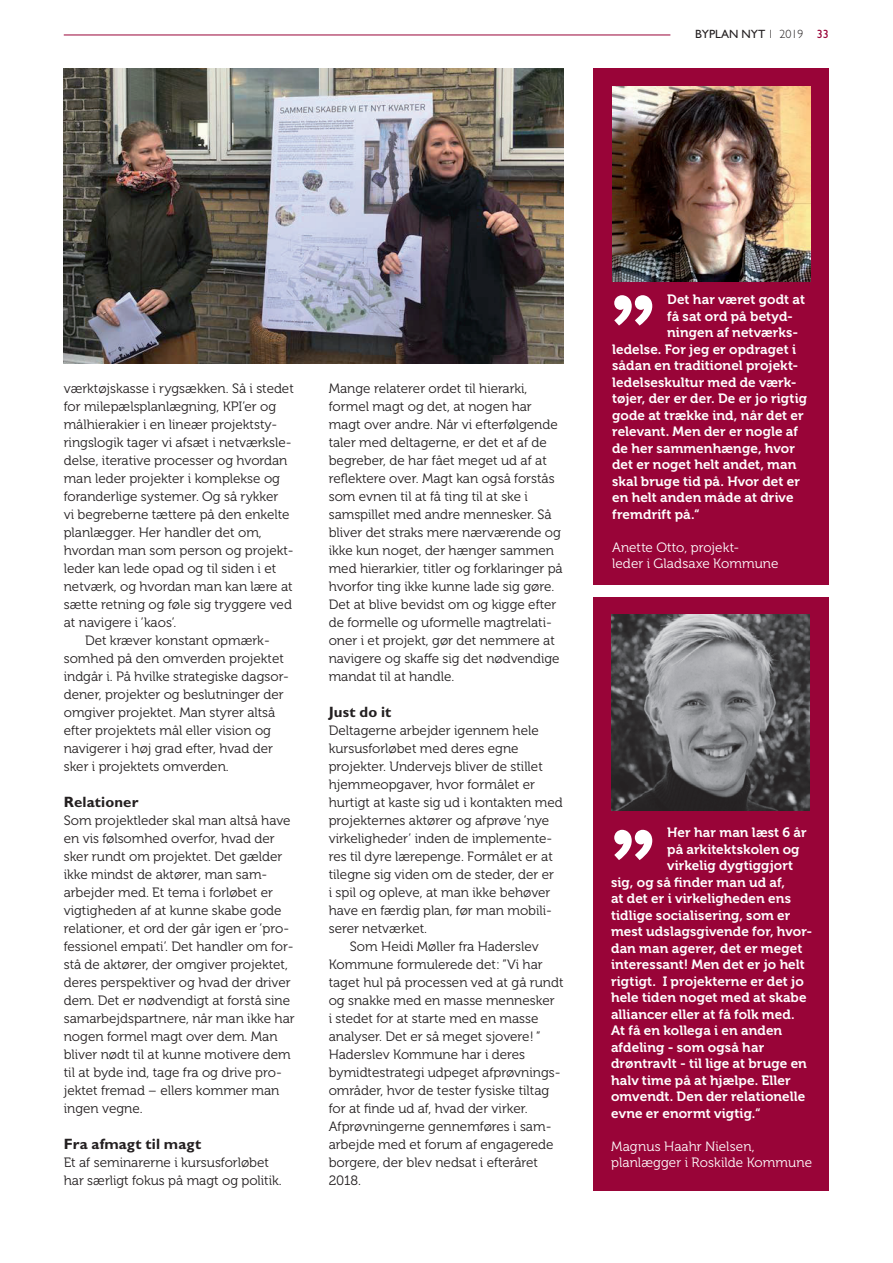
<style>
.page{position:relative;width:893px;height:1263px;background:#fff}
.page>*{position:absolute;margin:0;border:0;box-sizing:border-box;transform-origin:0 0}
.t1{font:700 15px "Gill Sans Std";letter-spacing:.01em;color:#231f20}
.t2{font:13.5px/18px "Museo 300";color:#231f20}
.t3{font:13.5px "Museo 700";letter-spacing:.005em;color:#fff}
.t4{font:13.5px/16.5px "Museo 300";letter-spacing:.005em;color:#fff}
.t5{font:12px "Gill Sans Std";color:#231f20}
.s1{font-weight:300}
.s2{color:#990438}
</style>
<div class="page">
<img style="left:64px;top:68px;width:500px;height:295px">
<div style="left:594px;top:68px;width:235px;height:517px;background:#990438"></div>
<div style="left:594px;top:597px;width:235px;height:594px;background:#990438"></div>
<img style="left:612px;top:86px;width:198px;height:196px">
<img style="left:611px;top:615px;width:198px;height:195px">
<svg style="left:614px;top:295px;width:38px;height:31px"></svg>
<svg style="left:614px;top:830px;width:39px;height:30px"></svg>
<hr style="left:64px;top:35px;width:606px;height:1px;background:#990438">
<p class="t5" style="left:695px;top:27px;width:135px">BYPLAN NYT <span class="s1">1 2019</span> <span class="s2">33</span></p>
<p class="t2" style="left:64px;top:381px;width:232px">værktøjskasse i rygsækken. Så i stedet</p>
<p class="t2" style="left:64px;top:399px;width:214px">for milepælsplanlægning, KPI’er og</p>
<p class="t2" style="left:64px;top:417px;width:215px">målhierakier i en lineær projektsty-</p>
<p class="t2" style="left:64px;top:435px;width:229px">ringslogik tager vi afsæt i netværksle-</p>
<p class="t2" style="left:64px;top:453px;width:225px">delse, iterative processer og hvordan</p>
<p class="t2" style="left:64px;top:471px;width:218px">man leder projekter i komplekse og</p>
<p class="t2" style="left:64px;top:489px;width:216px">foranderlige systemer. Og så rykker</p>
<p class="t2" style="left:64px;top:507px;width:227px">vi begreberne tættere på den enkelte</p>
<p class="t2" style="left:64px;top:525px;width:200px">planlægger. Her handler det om,</p>
<p class="t2" style="left:64px;top:543px;width:231px">hvordan man som person og projekt-</p>
<p class="t2" style="left:64px;top:561px;width:214px">leder kan lede opad og til siden i et</p>
<p class="t2" style="left:64px;top:579px;width:230px">netværk, og hvordan man kan lære at</p>
<p class="t2" style="left:64px;top:597px;width:230px">sætte retning og føle sig tryggere ved</p>
<p class="t2" style="left:64px;top:615px;width:114px">at navigere i ’kaos’.</p>
<p class="t2" style="left:85px;top:633px;width:186px">Det kræver konstant opmærk-</p>
<p class="t2" style="left:64px;top:651px;width:222px">somhed på den omverden projektet</p>
<p class="t2" style="left:64px;top:669px;width:227px">indgår i. På hvilke strategiske dagsor-</p>
<p class="t2" style="left:64px;top:687px;width:221px">dener, projekter og beslutninger der</p>
<p class="t2" style="left:64px;top:705px;width:213px">omgiver projektet. Man styrer altså</p>
<p class="t2" style="left:64px;top:723px;width:209px">efter projektets mål eller vision og</p>
<p class="t2" style="left:64px;top:741px;width:211px">navigerer i høj grad efter, hvad der</p>
<p class="t2" style="left:64px;top:759px;width:167px">sker i projektets omverden.</p>
<p class="t1" style="left:64px;top:797px;width:76px">Relationer</p>
<p class="t2" style="left:64px;top:813px;width:233px">Som projektleder skal man altså have en vis følsomhed overfor, hvad der sker rundt om projektet. Det gælder ikke mindst de aktører, man sam&shy;arbejder med. Et tema i forløbet er vigtigheden af at kunne skabe gode relationer, et ord der går igen er ’pro&shy;fessionel empati’. Det handler om for&shy;stå de aktører, der omgiver projektet, deres perspektiver og hvad der driver dem. Det er nødvendigt at forstå sine samarbejdspartnere, når man ikke har nogen formel magt over dem. Man bliver nødt til at kunne motivere dem til at byde ind, tage fra og drive pro&shy;jektet fremad – ellers kommer man ingen vegne.</p>
<p class="t1" style="left:64px;top:1138px;width:139px">Fra afmagt til magt</p>
<p class="t2" style="left:64px;top:1154px;width:219px">Et af seminarerne i kursusforløbet har særligt fokus på magt og politik.</p>
<p class="t2" style="left:329px;top:381px;width:235px">Mange relaterer ordet til hierarki, formel magt og det, at nogen har magt over andre. Når vi efterfølgende taler med deltagerne, er det et af de begreber, de har fået meget ud af at reflektere over. Magt kan også forstås som evnen til at få ting til at ske i samspillet med andre mennesker. Så bliver det straks mere nærværende og ikke kun noget, der hænger sammen med hierarkier, titler og forklaringer på hvorfor ting ikke kunne lade sig gøre.<br>Det at blive bevidst om og kigge efter de formelle og uformelle magtrelati&shy;oner i et projekt, gør det nemmere at navigere og skaffe sig det nødvendige mandat til at handle.</p>
<p class="t1" style="left:329px;top:707px;width:64px">Just do it</p>
<p class="t2" style="left:329px;top:723px;width:212px">Deltagerne arbejder igennem hele</p>
<p class="t2" style="left:329px;top:741px;width:191px">kursusforløbet med deres egne</p>
<p class="t2" style="left:329px;top:759px;width:216px">projekter. Undervejs bliver de stillet</p>
<p class="t2" style="left:329px;top:777px;width:208px">hjemmeopgaver, hvor formålet er</p>
<p class="t2" style="left:329px;top:795px;width:235px">hurtigt at kaste sig ud i kontakten med</p>
<p class="t2" style="left:329px;top:813px;width:222px">projekternes aktører og afprøve ’nye</p>
<p class="t2" style="left:329px;top:831px;width:225px">virkeligheder’ inden de implemente-</p>
<p class="t2" style="left:329px;top:849px;width:226px">res til dyre lærepenge. Formålet er at</p>
<p class="t2" style="left:329px;top:867px;width:227px">tilegne sig viden om de steder, der er</p>
<p class="t2" style="left:329px;top:885px;width:223px">i spil og opleve, at man ikke behøver</p>
<p class="t2" style="left:329px;top:903px;width:225px">have en færdig plan, før man mobili-</p>
<p class="t2" style="left:329px;top:921px;width:100px">serer netværket.</p>
<p class="t2" style="left:350px;top:939px;width:190px">Som Heidi Møller fra Haderslev</p>
<p class="t2" style="left:329px;top:957px;width:215px">Kommune formulerede det: ”Vi har</p>
<p class="t2" style="left:329px;top:975px;width:236px">taget hul på processen ved at gå rundt</p>
<p class="t2" style="left:329px;top:993px;width:227px">og snakke med en masse mennesker</p>
<p class="t2" style="left:329px;top:1011px;width:211px">i stedet for at starte med en masse</p>
<p class="t2" style="left:329px;top:1028px;width:213px">analyser. Det er så meget sjovere! ”</p>
<p class="t2" style="left:329px;top:1046px;width:198px">Haderslev Kommune har i deres</p>
<p class="t2" style="left:329px;top:1064px;width:233px">bymidtestrategi udpeget afprøvnings-</p>
<p class="t2" style="left:329px;top:1082px;width:222px">områder, hvor de tester fysiske tiltag</p>
<p class="t2" style="left:329px;top:1100px;width:201px">for at finde ud af, hvad der virker.</p>
<p class="t2" style="left:329px;top:1118px;width:224px">Afprøvningerne gennemføres i sam-</p>
<p class="t2" style="left:329px;top:1136px;width:226px">arbejde med et forum af engagerede</p>
<p class="t2" style="left:329px;top:1154px;width:211px">borgere, der blev nedsat i efteråret</p>
<p class="t2" style="left:329px;top:1172px;width:34px">2018.</p>
<p class="t3" style="left:667px;top:295px;width:139px">Det har været godt at</p>
<p class="t3" style="left:667px;top:311px;width:127px">få sat ord på betyd-</p>
<p class="t3" style="left:667px;top:328px;width:133px">ningen af netværks-</p>
<p class="t3" style="left:612px;top:344px;width:185px">ledelse. For jeg er opdraget i</p>
<p class="t3" style="left:612px;top:361px;width:188px">sådan en traditionel projekt-</p>
<p class="t3" style="left:612px;top:377px;width:186px">ledelseskultur med de værk-</p>
<p class="t3" style="left:612px;top:394px;width:196px">tøjer, der er der. De er jo rigtig</p>
<p class="t3" style="left:612px;top:410px;width:193px">gode at trække ind, når det er</p>
<p class="t3" style="left:612px;top:427px;width:188px">relevant. Men der er nogle af</p>
<p class="t3" style="left:612px;top:443px;width:184px">de her sammenhænge, hvor</p>
<p class="t3" style="left:612px;top:459px;width:186px">det er noget helt andet, man</p>
<p class="t3" style="left:612px;top:476px;width:189px">skal bruge tid på. Hvor det er</p>
<p class="t3" style="left:612px;top:492px;width:183px">en helt anden måde at drive</p>
<p class="t3" style="left:612px;top:509px;width:89px">fremdrift på.“</p>
<p class="t4" style="left:612px;top:540px;width:168px">Anette Otto, projekt-<br>leder i Gladsaxe Kommune</p>
<p class="t3" style="left:667px;top:828px;width:141px">Her har man læst 6 år</p>
<p class="t3" style="left:667px;top:844px;width:134px">på arkitektskolen og</p>
<p class="t3" style="left:667px;top:861px;width:127px">virkelig dygtiggjort</p>
<p class="t3" style="left:611px;top:877px;width:175px">sig, og så finder man ud af,</p>
<p class="t3" style="left:611px;top:894px;width:181px">at det er i virkeligheden ens</p>
<p class="t3" style="left:611px;top:910px;width:181px">tidlige socialisering, som er</p>
<p class="t3" style="left:611px;top:927px;width:203px">mest udslagsgivende for, hvor-</p>
<p class="t3" style="left:611px;top:943px;width:193px">dan man agerer, det er meget</p>
<p class="t3" style="left:611px;top:960px;width:195px">interessant! Men det er jo helt</p>
<p class="t3" style="left:611px;top:976px;width:194px">rigtigt. I projekterne er det jo</p>
<p class="t3" style="left:611px;top:993px;width:197px">hele tiden noget med at skabe</p>
<p class="t3" style="left:611px;top:1009px;width:185px">alliancer eller at få folk med.</p>
<p class="t3" style="left:611px;top:1026px;width:173px">At få en kollega i en anden</p>
<p class="t3" style="left:611px;top:1042px;width:155px">afdeling - som også har</p>
<p class="t3" style="left:611px;top:1059px;width:197px">drøntravlt - til lige at bruge en</p>
<p class="t3" style="left:611px;top:1075px;width:181px">halv time på at hjælpe. Eller</p>
<p class="t3" style="left:611px;top:1092px;width:196px">omvendt. Den der relationelle</p>
<p class="t3" style="left:611px;top:1108px;width:151px">evne er enormt vigtig.“</p>
<p class="t4" style="left:611px;top:1139px;width:202px">Magnus Haahr Nielsen, planlægger i Roskilde Kommune</p>
</div>
